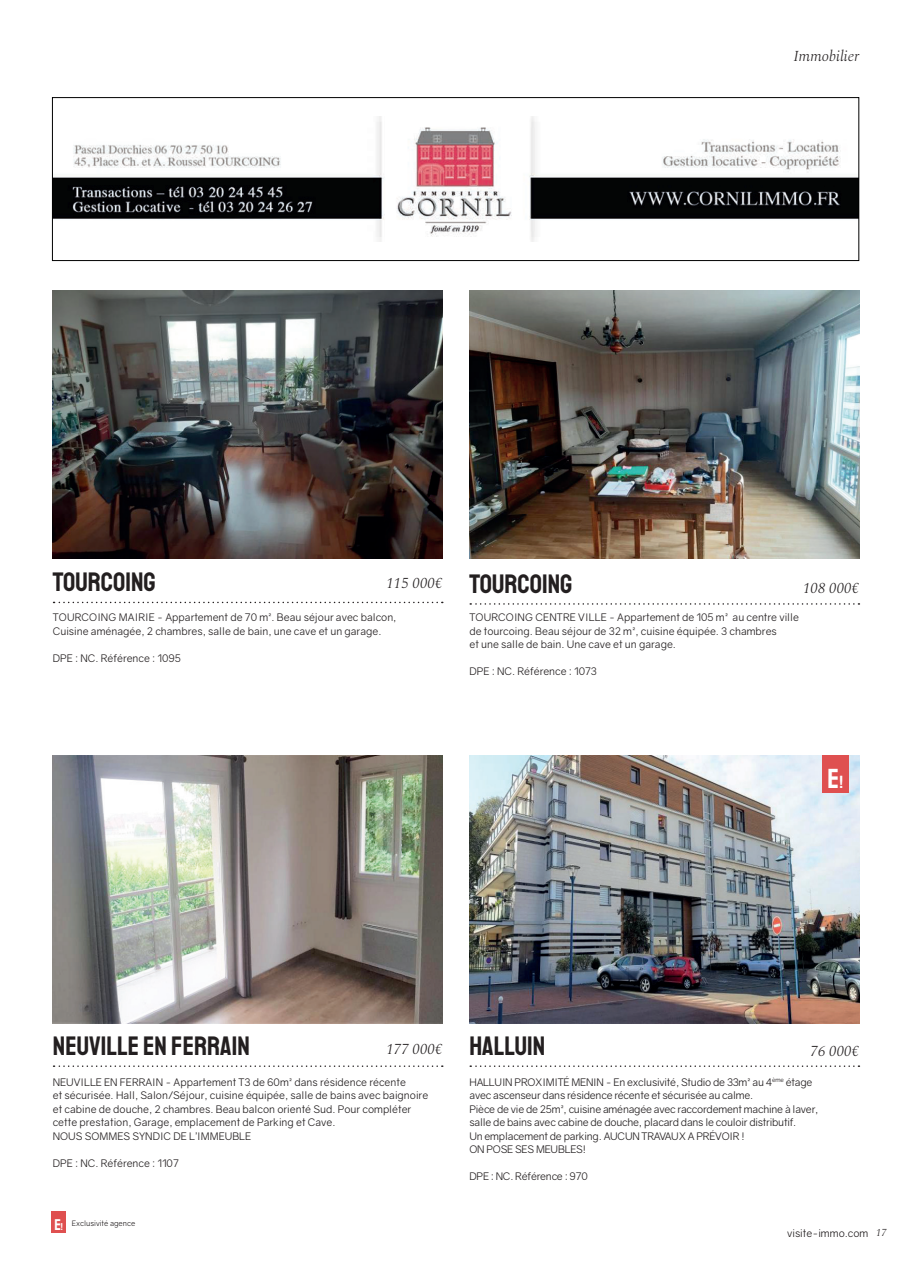
<style>
.page{position:relative;width:914px;height:1262px;background:#fff}
.page>*{position:absolute;margin:0;border:0;box-sizing:border-box;transform-origin:0 0}
.t1{font:27.9px "Staatliches";color:#fff}
.t2{font:27px "Staatliches";color:#231f20}
.t3{font:italic 300 15px "Spectral";color:#231f20}
.t4{font:10.5px/13.5px "Gravity";color:#231f20}
.t5{font:10.5px/13.5px "Gravity";letter-spacing:-.02em;color:#231f20}
.t6{font:7.5px "Gravity";color:#231f20}
.s1{font-size:17.85px}
.s2{font-family:"Staatliches";font-size:15.75px;color:#fff}
.s3{font-family:"Staatliches";font-size:10.05px;color:#fff}
.s4{font-family:"Spectral";font-weight:300;font-style:italic}
</style>
<div class="page">
<img style="left:53px;top:291px;width:389px;height:268px">
<img style="left:469px;top:291px;width:390px;height:268px">
<img style="left:469px;top:756px;width:390px;height:268px">
<img style="left:53px;top:756px;width:389px;height:268px">
<svg style="left:54px;top:1065px;width:389px;height:2px"></svg>
<svg style="left:470px;top:1065px;width:389px;height:2px"></svg>
<svg style="left:54px;top:602px;width:389px;height:1px"></svg>
<svg style="left:470px;top:603px;width:389px;height:2px"></svg>
<img style="left:54px;top:116px;width:803px;height:126px">
<div style="left:52px;top:97px;width:807px;height:164px;border:1px solid #000"></div>
<div style="left:51px;top:1211px;width:15px;height:22px;background:#df5050"></div>
<div style="left:822px;top:756px;width:26px;height:37px;background:#df5050"></div>
<h3 class="t3" style="left:794px;top:45px;width:67px">Immobilier</h3>
<h2 class="t2" style="left:53px;top:564px;width:104px">TOURCOING</h2>
<p class="t4" style="left:53px;top:611px;width:345px">TOURCOING MAIRIE - Appartement de 70 m². Beau séjour avec balcon,<br>Cuisine aménagée, 2 chambres, salle de bain, une cave et un garage.</p>
<p class="t4" style="left:53px;top:651px;width:130px">DPE : NC. Référence : 1095</p>
<h2 class="t2" style="left:469px;top:566px;width:104px">TOURCOING</h2>
<p class="t4" style="left:469px;top:611px;width:331px">TOURCOING CENTRE VILLE - Appartement de 105 m² au centre ville de tourcoing. Beau séjour de 32 m², cuisine équipée. 3 chambres<br>et une salle de bain. Une cave et un garage.</p>
<p class="t4" style="left:469px;top:665px;width:129px">DPE : NC. Référence : 1073</p>
<h3 class="t3" style="left:386px;top:572px;width:58px">115 000€</h3>
<h3 class="t3" style="left:803px;top:577px;width:58px">108 000€</h3>
<h1 class="t1" style="left:827px;top:760px;width:17px">E<span class="s1">!</span></h1>
<h2 class="t2" style="left:53px;top:1028px;width:199px">NEUVILLE EN FERRAIN</h2>
<h2 class="t2" style="left:469px;top:1028px;width:77px">HALLUIN</h2>
<h3 class="t3" style="left:386px;top:1039px;width:58px">177 000€</h3>
<h3 class="t3" style="left:810px;top:1040px;width:50px">76 000€</h3>
<p class="t4" style="left:53px;top:1075px;width:377px">NEUVILLE EN FERRAIN - Appartement T3 de 60m² dans résidence récente<br>et sécurisée. Hall, Salon/Séjour, cuisine équipée, salle de bains avec baignoire et cabine de douche, 2 chambres. Beau balcon orienté Sud. Pour compléter cette prestation, Garage, emplacement de Parking et Cave.<br>NOUS SOMMES SYNDIC DE L’IMMEUBLE</p>
<p class="t4" style="left:53px;top:1156px;width:128px">DPE : NC. Référence : 1107</p>
<p class="t6" style="left:54px;top:1219px;width:82px"><span class="s2">E</span><span class="s3">!</span> Exclusivité agence</p>
<p class="t5" style="left:469px;top:1075px;width:350px">HALLUIN PROXIMITÉ MENIN - En exclusivité, Studio de 33m² au 4<sup>ème</sup> étage avec ascenseur dans résidence récente et sécurisée au calme.<br>Pièce de vie de 25m², cuisine aménagée avec raccordement machine à laver, salle de bains avec cabine de douche, placard dans le couloir distributif.<br>Un emplacement de parking. AUCUN TRAVAUX A PRÉVOIR !<br>ON POSE SES MEUBLES!</p>
<p class="t5" style="left:469px;top:1170px;width:120px">DPE : NC. Référence : 970</p>
<p class="t4" style="left:787px;top:1226px;width:101px">visite-immo.com <span class="s4">17</span></p>
</div>
